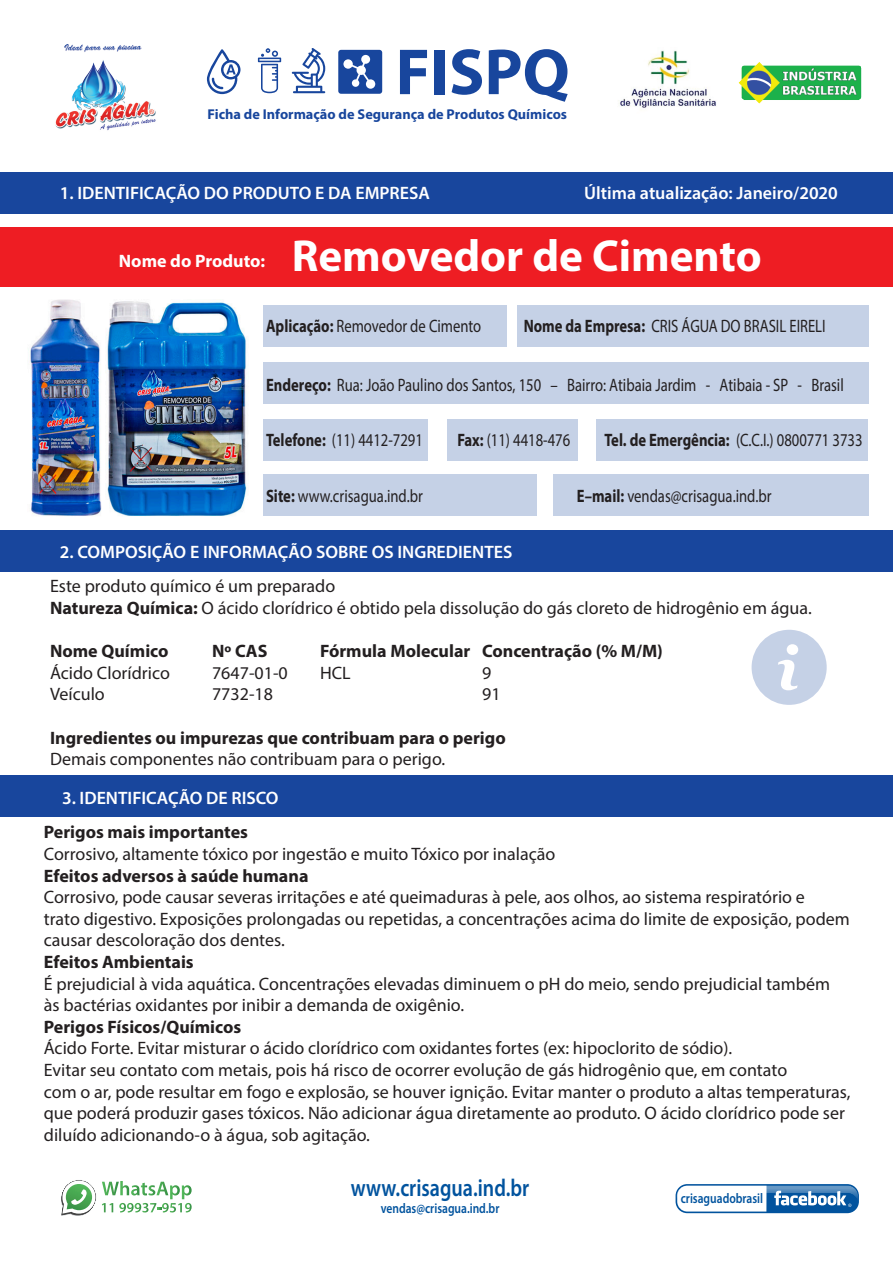
<style>
.page{position:relative;width:893px;height:1263px;background:#fff}
.page>*{position:absolute;margin:0;border:0;box-sizing:border-box;transform-origin:0 0}
.t1{font:700 65.7px "Myriad Pro";color:#18469d}
.t2{font:700 45px "Myriad Pro";color:#fff}
.t3{font:600 24.45px "Myriad Pro";color:#01539e;scale:.82 1}
.t4{font:18px/21.6px "Myriad Pro";color:#231f20}
.t5{font:18px "Myriad Pro";color:#231f20;scale:.81 1}
.t6{font:700 18px "Myriad Pro";color:#231f20}
.t7{font:600 18px "Myriad Pro";color:#fff}
.t8{font:700 18px "Myriad Pro";color:#fff}
.t9{font:700 14.25px "Myriad Pro";color:#18469d}
.t10{font:600 14.1px "Myriad Pro";color:#01539e;scale:.82 1}
.s1{font-weight:700}
</style>
<div class="page">
<img style="left:55px;top:44px;width:101px;height:87px">
<svg style="left:258px;top:48px;width:23px;height:45px"></svg>
<svg style="left:338px;top:50px;width:44px;height:44px;background:#4469af"></svg>
<svg style="left:292px;top:48px;width:33px;height:45px"></svg>
<svg style="left:207px;top:49px;width:33px;height:45px"></svg>
<img style="left:738px;top:62px;width:124px;height:42px">
<img style="left:618px;top:50px;width:99px;height:58px">
<svg style="left:676px;top:1184px;width:183px;height:29px"></svg>
<svg style="left:61px;top:1180px;width:35px;height:36px"></svg>
<svg style="left:102px;top:1181px;width:90px;height:31px"></svg>
<div style="left:0;top:172px;width:893px;height:42px;background:#18469d"></div>
<div style="left:0;top:227px;width:893px;height:59px;background:#ee1d23"></div>
<div style="left:258px;top:305px;width:248px;height:42px;background:#c5d1e6"></div>
<div style="left:517px;top:305px;width:351px;height:42px;background:#c5d1e6"></div>
<div style="left:258px;top:362px;width:610px;height:42px;background:#c5d1e6"></div>
<div style="left:258px;top:419px;width:169px;height:42px;background:#c5d1e6"></div>
<div style="left:448px;top:419px;width:130px;height:42px;background:#c5d1e6"></div>
<div style="left:596px;top:419px;width:272px;height:42px;background:#c5d1e6"></div>
<div style="left:258px;top:474px;width:279px;height:42px;background:#c5d1e6"></div>
<div style="left:553px;top:474px;width:315px;height:42px;background:#c5d1e6"></div>
<div style="left:0;top:530px;width:893px;height:42px;background:#18469d"></div>
<div style="left:0;top:775px;width:893px;height:42px;background:#18469d"></div>
<svg style="left:752px;top:630px;width:75px;height:75px"></svg>
<img style="left:28px;top:299px;width:234px;height:217px">
<h1 class="t1" style="left:396px;top:29px;width:176px">FISPQ</h1>
<p class="t9" style="left:208px;top:105px;width:361px">Ficha de Informação de Segurança de Produtos Químicos</p>
<p class="t7" style="left:60px;top:182px;width:372px">1. IDENTIFICAÇÃO DO PRODUTO E DA EMPRESA</p>
<p class="t7" style="left:584px;top:182px;width:255px">Última atualização: Janeiro/2020</p>
<p class="t8" style="left:119px;top:249px;width:148px">Nome do Produto:</p>
<h2 class="t2" style="left:292px;top:227px;width:472px">Removedor de Cimento</h2>
<p class="t5" style="left:266px;top:315px;width:267px"><span class="s1">Aplicação:</span> Removedor de Cimento</p>
<p class="t5" style="left:524px;top:315px;width:374px"><span class="s1">Nome da Empresa:</span> CRIS ÁGUA DO BRASIL EIRELI</p>
<p class="t5" style="left:266px;top:374px;width:715px"><span class="s1">Endereço:</span> Rua: João Paulino dos Santos, 150 – Bairro: Atibaia Jardim - Atibaia - SP - Brasil</p>
<p class="t5" style="left:266px;top:428px;width:195px"><span class="s1">Telefone:</span> (11) 4412-7291</p>
<p class="t5" style="left:457px;top:428px;width:141px"><span class="s1">Fax:</span> (11) 4418-476</p>
<p class="t5" style="left:604px;top:428px;width:320px"><span class="s1">Tel. de Emergência:</span> (C.C.I.) 0800771 3733</p>
<p class="t5" style="left:266px;top:485px;width:195px"><span class="s1">Site:</span> www.crisagua.ind.br</p>
<p class="t5" style="left:577px;top:485px;width:242px"><span class="s1">E–mail:</span> vendas@crisagua.ind.br</p>
<p class="t7" style="left:60px;top:540px;width:454px">2. COMPOSIÇÃO E INFORMAÇÃO SOBRE OS INGREDIENTES</p>
<p class="t4" style="left:50px;top:575px;width:763px">Este produto químico é um preparado<br><span class="s1">Natureza Química:</span> O ácido clorídrico é obtido pela dissolução do gás cloreto de hidrogênio em água.</p>
<p class="t6" style="left:50px;top:639px;width:120px">Nome Químico</p>
<p class="t6" style="left:212px;top:639px;width:57px">Nº CAS</p>
<p class="t6" style="left:320px;top:639px;width:344px">Fórmula Molecular Concentração (% M/M)</p>
<p class="t4" style="left:50px;top:662px;width:121px">Ácido Clorídrico</p>
<p class="t4" style="left:212px;top:662px;width:77px">7647-01-0</p>
<p class="t4" style="left:320px;top:662px;width:32px">HCL</p>
<p class="t4" style="left:482px;top:662px;width:11px">9</p>
<p class="t4" style="left:50px;top:683px;width:56px">Veículo</p>
<p class="t4" style="left:212px;top:683px;width:62px">7732-18</p>
<p class="t4" style="left:482px;top:683px;width:20px">91</p>
<p class="t6" style="left:50px;top:726px;width:457px">Ingredientes ou impurezas que contribuam para o perigo</p>
<p class="t4" style="left:50px;top:748px;width:397px">Demais componentes não contribuam para o perigo.</p>
<p class="t7" style="left:62px;top:787px;width:218px">3. IDENTIFICAÇÃO DE RISCO</p>
<p class="t6" style="left:44px;top:820px;width:206px">Perigos mais importantes</p>
<p class="t4" style="left:44px;top:843px;width:513px">Corrosivo, altamente tóxico por ingestão e muito Tóxico por inalação</p>
<p class="t6" style="left:44px;top:864px;width:266px">Efeitos adversos à saúde humana</p>
<p class="t4" style="left:44px;top:886px;width:808px">Corrosivo, pode causar severas irritações e até queimaduras à pele, aos olhos, ao sistema respiratório e<br>trato digestivo. Exposições prolongadas ou repetidas, a concentrações acima do limite de exposição, podem causar descoloração dos dentes.</p>
<p class="t6" style="left:44px;top:950px;width:151px">Efeitos Ambientais</p>
<p class="t4" style="left:44px;top:972px;width:788px">É prejudicial à vida aquática. Concentrações elevadas diminuem o pH do meio, sendo prejudicial também às bactérias oxidantes por inibir a demanda de oxigênio.</p>
<p class="t6" style="left:44px;top:1015px;width:199px">Perigos Físicos/Químicos</p>
<p class="t4" style="left:44px;top:1037px;width:808px">Ácido Forte. Evitar misturar o ácido clorídrico com oxidantes fortes (ex: hipoclorito de sódio).<br>Evitar seu contato com metais, pois há risco de ocorrer evolução de gás hidrogênio que, em contato<br>com o ar, pode resultar em fogo e explosão, se houver ignição. Evitar manter o produto a altas temperaturas, que poderá produzir gases tóxicos. Não adicionar água diretamente ao produto. O ácido clorídrico pode ser diluído adicionando-o à água, sob agitação.</p>
<h3 class="t3" style="left:351px;top:1172px;width:219px">www.crisagua.ind.br</h3>
<p class="t10" style="left:381px;top:1199px;width:146px">vendas@crisagua.ind.br</p>
<p class="t10" style="left:681px;top:1189px;width:102px">crisaguadobrasil</p>
</div>
